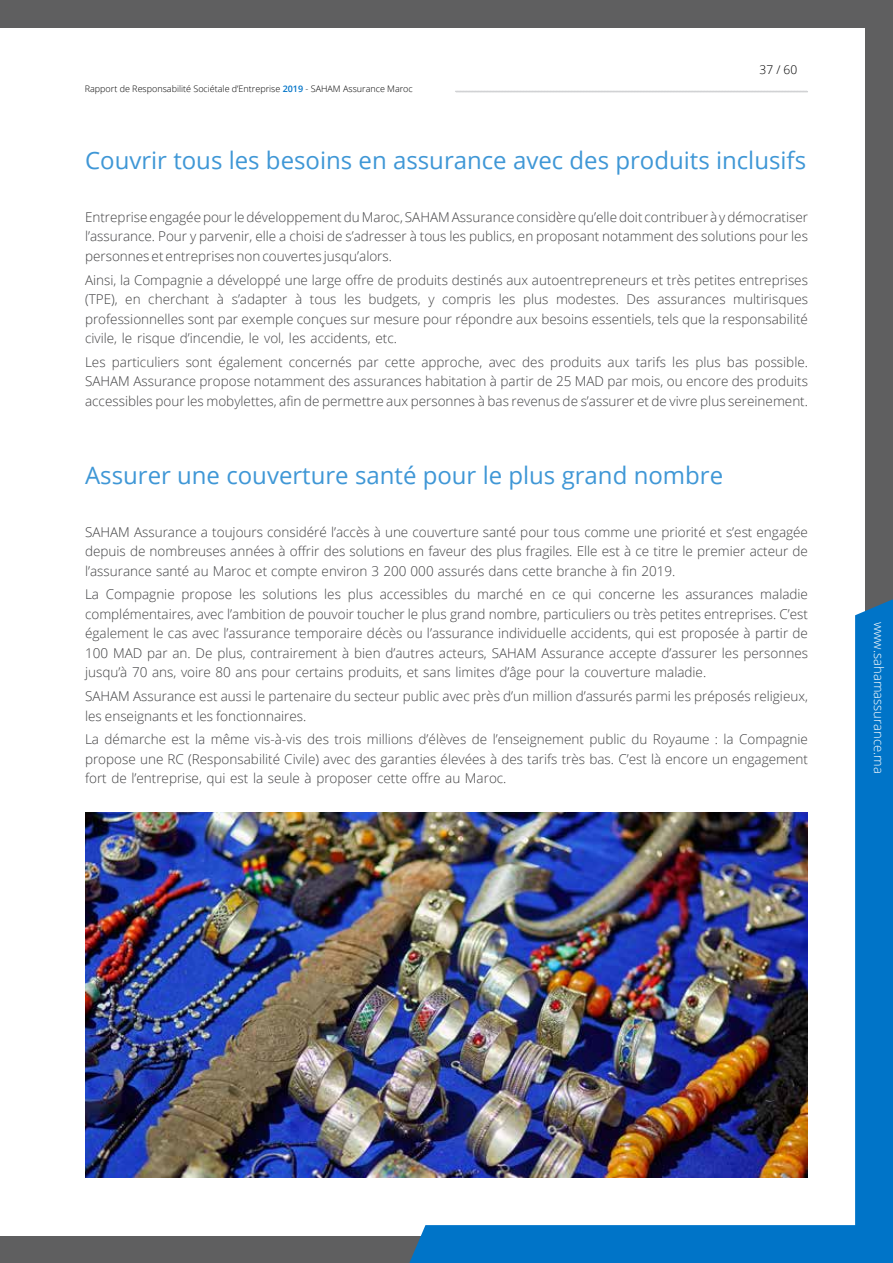
<style>
.page{position:relative;width:893px;height:1263px;background:#5f5f60}
.page>*{position:absolute;margin:0;border:0;box-sizing:border-box;transform-origin:0 0}
.t1{font:24px "Open Sans";color:#3f97d6}
.t2{font:300 13.5px/19.5px "Open Sans";color:#404042;text-align:justify}
.t3{font:300 13.05px "Open Sans";color:#fff}
.t4{font:300 12px "Open Sans";color:#000}
.t5{font:300 9px "Open Sans";color:#000}
.s1{font-weight:600;color:#0074c8}
</style>
<div class="page">
<div style="left:0;top:28px;width:865px;height:1207px;background:#fff"></div>
<svg style="left:404px;top:599px;width:489px;height:664px"></svg>
<svg style="left:455px;top:90px;width:353px;height:3px"></svg>
<img style="left:85px;top:812px;width:723px;height:366px">
<p class="t5" style="left:85px;top:82px;width:330px">Rapport de Responsabilité Sociétale d’Entreprise <span class="s1">2019</span> - SAHAM Assurance Maroc</p>
<p class="t4" style="left:759px;top:61px;width:39px">37 / 60</p>
<h1 class="t1" style="left:85px;top:144px;width:723px">Couvrir tous les besoins en assurance avec des produits inclusifs</h1>
<p class="t2" style="left:85px;top:207px;width:724px">Entreprise engagée pour le développement du Maroc, SAHAM Assurance considère qu’elle doit contribuer à y démocratiser l’assurance. Pour y parvenir, elle a choisi de s’adresser à tous les publics, en proposant notamment des solutions pour les personnes et entreprises non couvertes jusqu’alors.</p>
<p class="t2" style="left:85px;top:270px;width:724px">Ainsi, la Compagnie a développé une large offre de produits destinés aux autoentrepreneurs et très petites entreprises (TPE), en cherchant à s’adapter à tous les budgets, y compris les plus modestes. Des assurances multirisques professionnelles sont par exemple conçues sur mesure pour répondre aux besoins essentiels, tels que la responsabilité civile, le risque d’incendie, le vol, les accidents, etc.</p>
<p class="t2" style="left:85px;top:352px;width:724px">Les particuliers sont également concernés par cette approche, avec des produits aux tarifs les plus bas possible.<br>SAHAM Assurance propose notamment des assurances habitation à partir de 25 MAD par mois, ou encore des produits accessibles pour les mobylettes, afin de permettre aux personnes à bas revenus de s’assurer et de vivre plus sereinement.</p>
<h1 class="t1" style="left:85px;top:459px;width:640px">Assurer une couverture santé pour le plus grand nombre</h1>
<p class="t2" style="left:85px;top:521px;width:724px">SAHAM Assurance a toujours considéré l’accès à une couverture santé pour tous comme une priorité et s’est engagée depuis de nombreuses années à offrir des solutions en faveur des plus fragiles. Elle est à ce titre le premier acteur de l’assurance santé au Maroc et compte environ 3 200 000 assurés dans cette branche à fin 2019.</p>
<p class="t2" style="left:85px;top:584px;width:724px">La Compagnie propose les solutions les plus accessibles du marché en ce qui concerne les assurances maladie complémentaires, avec l’ambition de pouvoir toucher le plus grand nombre, particuliers ou très petites entreprises. C’est également le cas avec l’assurance temporaire décès ou l’assurance individuelle accidents, qui est proposée à partir de 100 MAD par an. De plus, contrairement à bien d’autres acteurs, SAHAM Assurance accepte d’assurer les personnes jusqu’à 70 ans, voire 80 ans pour certains produits, et sans limites d’âge pour la couverture maladie.</p>
<p class="t2" style="left:85px;top:686px;width:724px">SAHAM Assurance est aussi le partenaire du secteur public avec près d’un million d’assurés parmi les préposés religieux, les enseignants et les fonctionnaires.</p>
<p class="t2" style="left:85px;top:729px;width:724px">La démarche est la même vis-à-vis des trois millions d’élèves de l’enseignement public du Royaume : la Compagnie propose une RC (Responsabilité Civile) avec des garanties élevées à des tarifs très bas. C’est là encore un engagement fort de l’entreprise, qui est la seule à proposer cette offre au Maroc.</p>
<p class="t3" style="left:888px;top:621px;width:153px;rotate:90deg">www.sahamassurance.ma</p>
</div>
